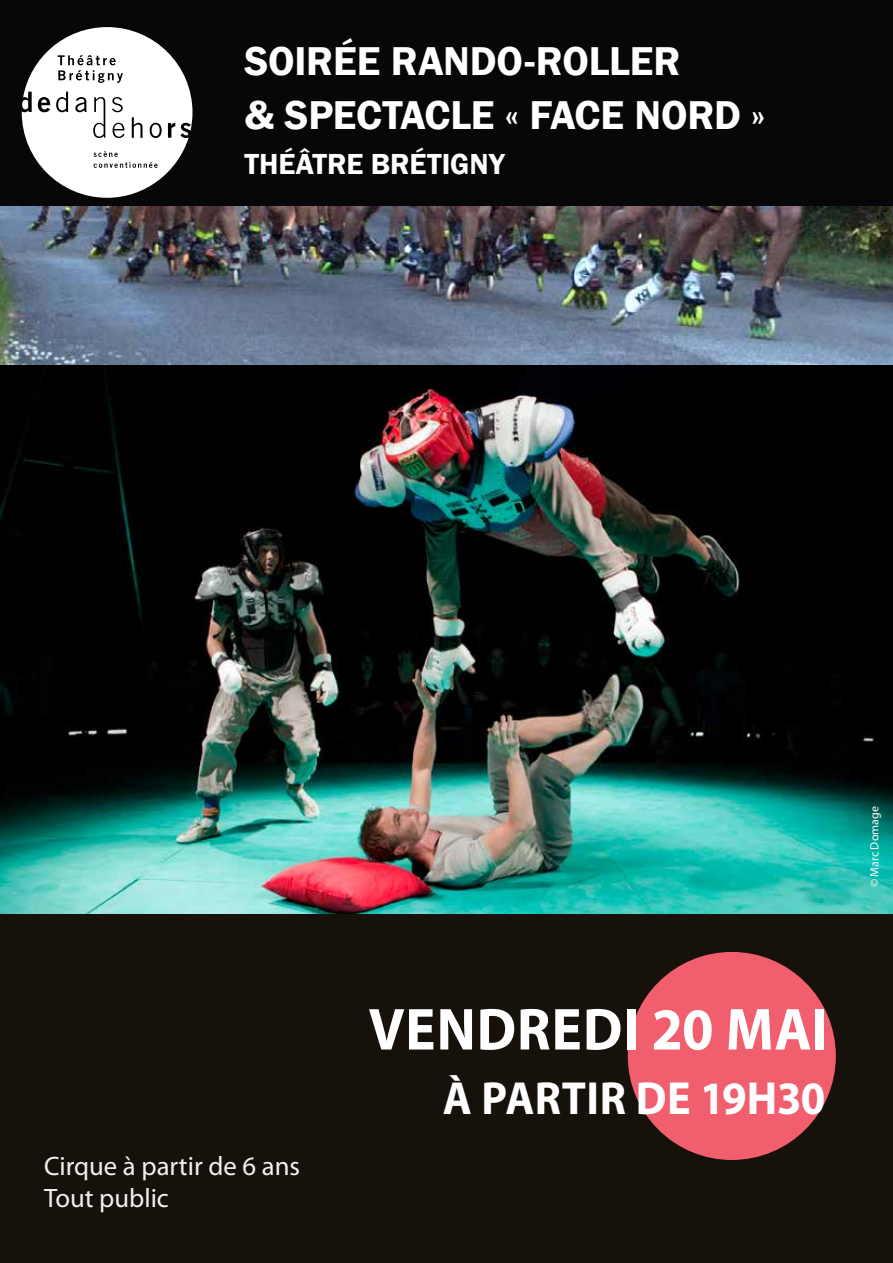
<style>
.page{position:relative;width:893px;height:1263px;background:#fff}
.page>*{position:absolute;margin:0;border:0;box-sizing:border-box;transform-origin:0 0}
.t1{font:700 59.85px "Myriad Pro";letter-spacing:.015em;color:#fff;scale:.95 1}
.t2{font:700 46.65px "Myriad Pro";color:#fff;scale:.95 1}
.t3{font:600 41.4px/54.4px "Franklin Gothic";letter-spacing:-.005em;color:#fff}
.t4{font:600 29.85px "Franklin Gothic";letter-spacing:.015em;color:#fff}
.t5{font:26.7px/32.1px "Myriad Pro";color:#f1f1f2}
.t6{font:12px "Myriad Pro";color:#fff}
</style>
<div class="page">
<img style="left:0;top:364px;width:893px;height:550px">
<img style="left:0;top:205px;width:893px;height:159px">
<div style="left:0;top:0;width:893px;height:205px;background:#070709"></div>
<div style="left:0;top:914px;width:893px;height:349px;background:#16110b"></div>
<div style="left:628px;top:952px;width:208px;height:208px;background:#f15f6e;border-radius:50%"></div>
<svg style="left:22px;top:27px;width:170px;height:171px"></svg>
<p class="t3" style="left:244px;top:34px;width:522px">SOIRÉE RANDO-ROLLER<br>&amp; SPECTACLE « FACE NORD »</p>
<p class="t4" style="left:244px;top:146px;width:262px">THÉÂTRE BRÉTIGNY</p>
<p class="t5" style="left:44px;top:1149px;width:258px">Cirque à partir de 6 ans<br>Tout public</p>
<p class="t6" style="left:867px;top:887px;width:83px;rotate:-90deg">© Marc Domage</p>
<h1 class="t1" style="left:368px;top:990px;width:485px">VENDREDI 20 MAI</h1>
<p class="t2" style="left:443px;top:1068px;width:404px">À PARTIR DE 19H30</p>
</div>
